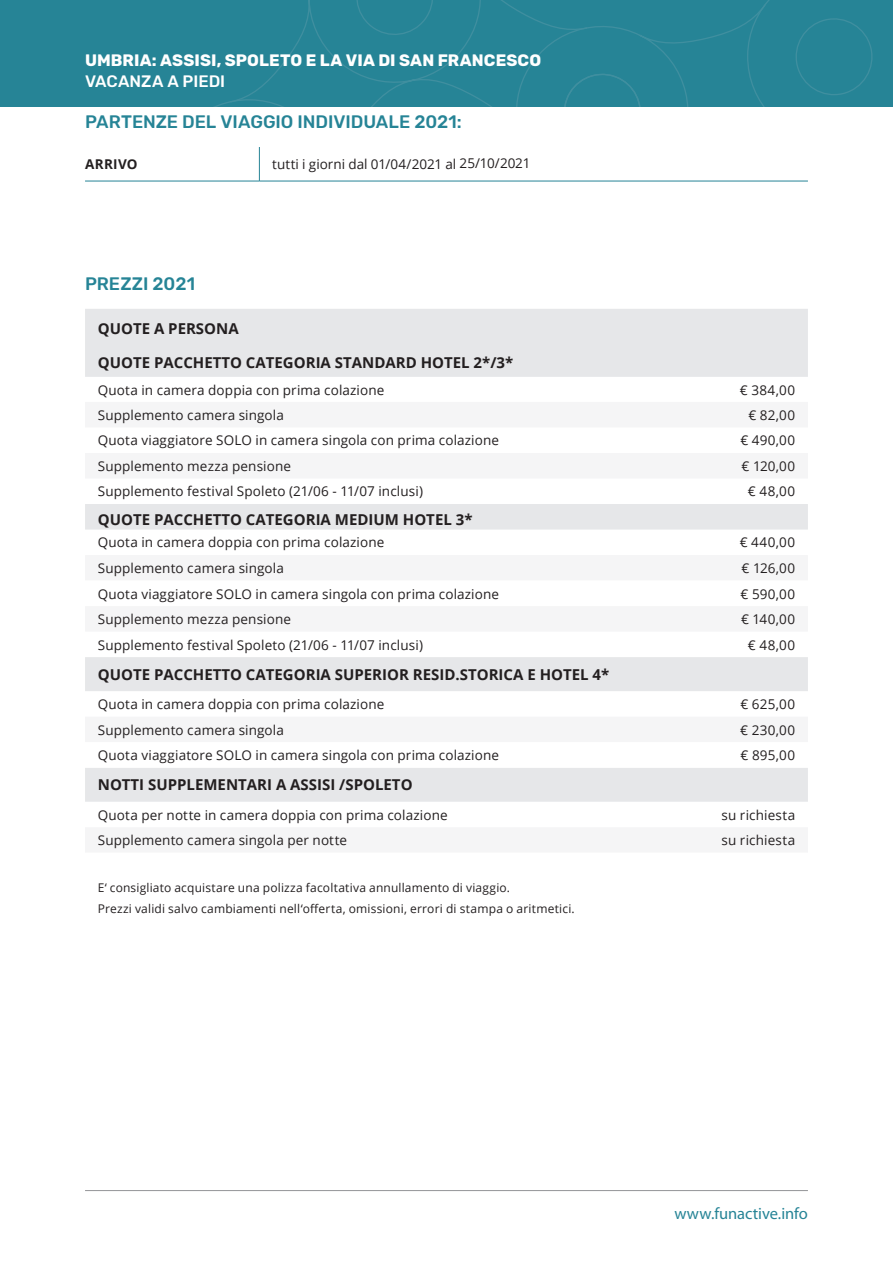
<style>
.page{position:relative;width:893px;height:1263px;background:#fff}
.page>*{position:absolute;margin:0;border:0;box-sizing:border-box;transform-origin:0 0}
.t1{font:500 18px "Rubik";letter-spacing:-.005em;color:#268496}
.t2{font:700 16.5px "Rubik";letter-spacing:.01em;color:#fff}
.t3{font:16.5px "Myriad Pro";letter-spacing:-.005em;color:#268496}
.t4{font:500 16.5px "Rubik";color:#fff}
.t5{font:700 15px "Open Sans";color:#231f20}
.T_Open_Sans_9_14{font:13.5px "Open Sans";letter-spacing:.01em;color:#231f20}
.T_Open_Sans_9_14-2{font:700 13.5px "Open Sans";letter-spacing:.025em;color:#231f20}
.T_Open_Sans_9_14-3{font:12px "Open Sans";letter-spacing:.015em;color:#231f20}
</style>
<div class="page">
<div style="left:0;top:0;width:893px;height:106px;background:#268496"></div>
<svg style="left:216px;top:0;width:657px;height:106px"></svg>
<hr style="left:85px;top:1190px;width:723px;height:1px;background:#939598">
<hr style="left:259px;top:147px;width:1px;height:34px;background:#268496">
<hr style="left:85px;top:181px;width:174px;height:1px;background:#268496">
<hr style="left:259px;top:181px;width:549px;height:1px;background:#268496">
<div style="left:85px;top:309px;width:723px;height:68px;background:#e6e7e9"></div>
<div style="left:85px;top:504px;width:723px;height:26px;background:#e6e7e9"></div>
<svg style="left:85px;top:657px;width:723px;height:145px"></svg>
<p class="t2" style="left:85px;top:51px;width:458px">UMBRIA: ASSISI, SPOLETO E LA VIA DI SAN FRANCESCO</p>
<p class="t4" style="left:85px;top:72px;width:142px">VACANZA A PIEDI</p>
<p class="t1" style="left:85px;top:112px;width:378px">PARTENZE DEL VIAGGIO INDIVIDUALE 2021:</p>
<p class="T_Open_Sans_9_14-2" style="left:85px;top:155px;width:54px">ARRIVO</p>
<p class="T_Open_Sans_9_14" style="left:272px;top:155px;width:260px">tutti i giorni dal 01/04/2021 al 25/10/2021</p>
<p class="t1" style="left:85px;top:273px;width:112px">PREZZI 2021</p>
<p class="t5" style="left:98px;top:318px;width:142px">QUOTE A PERSONA</p>
<p class="t5" style="left:98px;top:352px;width:417px">QUOTE PACCHETTO CATEGORIA STANDARD HOTEL 2*/3*</p>
<p class="T_Open_Sans_9_14" style="left:98px;top:380px;width:288px">Quota in camera doppia con prima colazione</p>
<p class="T_Open_Sans_9_14" style="left:740px;top:380px;width:57px">€ 384,00</p>
<p class="T_Open_Sans_9_14" style="left:98px;top:406px;width:188px">Supplemento camera singola</p>
<p class="T_Open_Sans_9_14" style="left:748px;top:406px;width:48px">€ 82,00</p>
<p class="T_Open_Sans_9_14" style="left:98px;top:431px;width:403px">Quota viaggiatore SOLO in camera singola con prima colazione</p>
<p class="T_Open_Sans_9_14" style="left:740px;top:431px;width:56px">€ 490,00</p>
<p class="T_Open_Sans_9_14" style="left:98px;top:457px;width:195px">Supplemento mezza pensione</p>
<p class="T_Open_Sans_9_14" style="left:742px;top:457px;width:55px">€ 120,00</p>
<p class="T_Open_Sans_9_14" style="left:98px;top:482px;width:327px">Supplemento festival Spoleto (21/06 - 11/07 inclusi)</p>
<p class="T_Open_Sans_9_14" style="left:748px;top:482px;width:49px">€ 48,00</p>
<p class="t5" style="left:98px;top:509px;width:376px">QUOTE PACCHETTO CATEGORIA MEDIUM HOTEL 3*</p>
<p class="T_Open_Sans_9_14" style="left:98px;top:533px;width:288px">Quota in camera doppia con prima colazione</p>
<p class="T_Open_Sans_9_14" style="left:740px;top:533px;width:57px">€ 440,00</p>
<p class="T_Open_Sans_9_14" style="left:98px;top:559px;width:188px">Supplemento camera singola</p>
<p class="T_Open_Sans_9_14" style="left:742px;top:559px;width:55px">€ 126,00</p>
<p class="T_Open_Sans_9_14" style="left:98px;top:584px;width:403px">Quota viaggiatore SOLO in camera singola con prima colazione</p>
<p class="T_Open_Sans_9_14" style="left:741px;top:584px;width:56px">€ 590,00</p>
<p class="T_Open_Sans_9_14" style="left:98px;top:610px;width:195px">Supplemento mezza pensione</p>
<p class="T_Open_Sans_9_14" style="left:741px;top:610px;width:56px">€ 140,00</p>
<p class="T_Open_Sans_9_14" style="left:98px;top:635px;width:327px">Supplemento festival Spoleto (21/06 - 11/07 inclusi)</p>
<p class="T_Open_Sans_9_14" style="left:748px;top:635px;width:49px">€ 48,00</p>
<p class="t5" style="left:98px;top:664px;width:513px">QUOTE PACCHETTO CATEGORIA SUPERIOR RESID.STORICA E HOTEL 4*</p>
<p class="T_Open_Sans_9_14" style="left:98px;top:695px;width:288px">Quota in camera doppia con prima colazione</p>
<p class="T_Open_Sans_9_14" style="left:740px;top:695px;width:56px">€ 625,00</p>
<p class="T_Open_Sans_9_14" style="left:98px;top:720px;width:188px">Supplemento camera singola</p>
<p class="T_Open_Sans_9_14" style="left:740px;top:720px;width:56px">€ 230,00</p>
<p class="T_Open_Sans_9_14" style="left:98px;top:746px;width:403px">Quota viaggiatore SOLO in camera singola con prima colazione</p>
<p class="T_Open_Sans_9_14" style="left:741px;top:746px;width:56px">€ 895,00</p>
<p class="t5" style="left:98px;top:774px;width:316px">NOTTI SUPPLEMENTARI A ASSISI /SPOLETO</p>
<p class="T_Open_Sans_9_14" style="left:98px;top:805px;width:351px">Quota per notte in camera doppia con prima colazione</p>
<p class="T_Open_Sans_9_14" style="left:722px;top:805px;width:75px">su richiesta</p>
<p class="T_Open_Sans_9_14" style="left:98px;top:831px;width:251px">Supplemento camera singola per notte</p>
<p class="T_Open_Sans_9_14" style="left:722px;top:831px;width:75px">su richiesta</p>
<p class="T_Open_Sans_9_14-3" style="left:98px;top:879px;width:414px">E‘ consigliato acquistare una polizza facoltativa annullamento di viaggio.</p>
<p class="T_Open_Sans_9_14-3" style="left:98px;top:900px;width:478px">Prezzi validi salvo cambiamenti nell‘offerta, omissioni, errori di stampa o aritmetici.</p>
<p class="t3" style="left:674px;top:1203px;width:135px">www.funactive.info</p>
</div>
